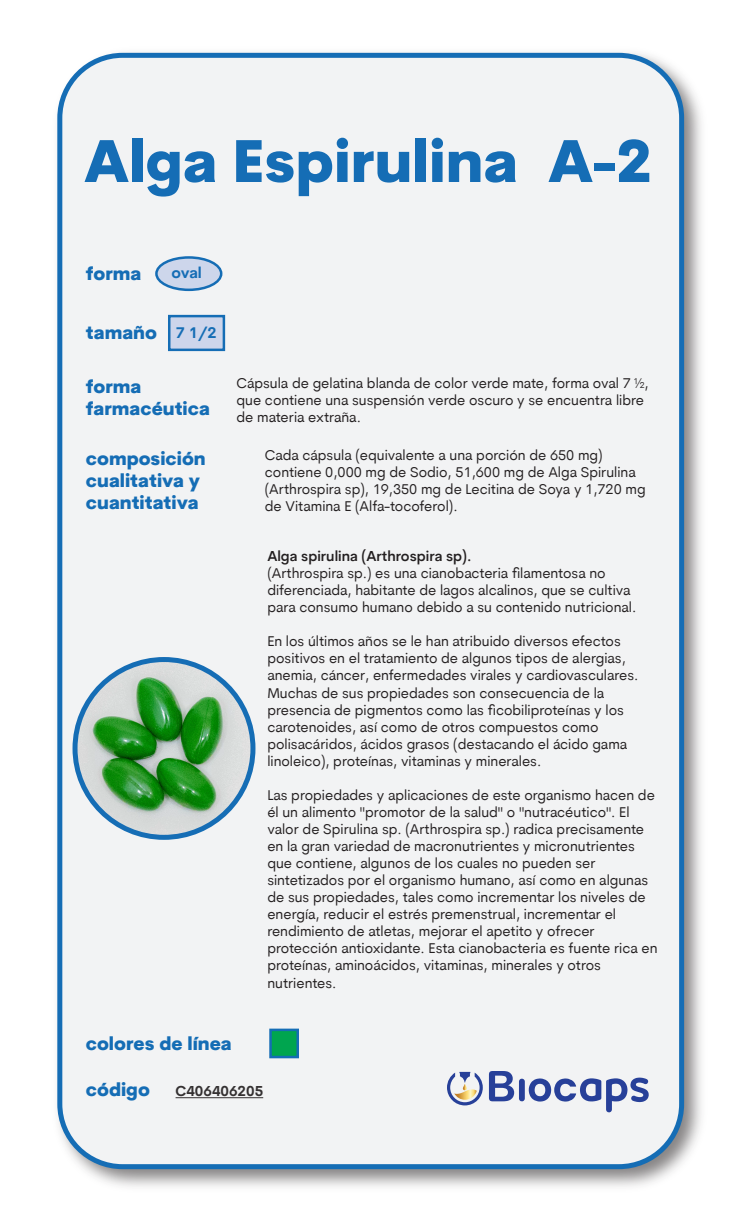
<style>
.page{position:relative;width:745px;height:1222px;background:#fff}
.page>*{position:absolute;margin:0;border:0;box-sizing:border-box;transform-origin:0 0}
.t1{font:800 58.25px "Cerebri Sans Pro";color:#156db5}
.t2{font:800 18.25px/21.9px "Cerebri Sans Pro";color:#156db5}
.t3{font:700 15.25px "Cerebri Sans Pro";color:#156db5}
.t4{font:14.25px/17px "Cerebri Sans Pro";color:#231f20}
.t5{font:600 14.25px "Cerebri Sans Pro";color:#231f20}
.t6{font:700 14.25px "Cerebri Sans Pro";color:#231f20}
</style>
<div class="page">
<img style="left:58px;top:52px;width:644px;height:1135px">
<div style="left:60px;top:55px;width:621px;height:1111px;background:#f2f3f4;border-radius:63px"></div>
<div style="left:57px;top:53px;width:626px;height:1116px;border:5px solid #156db5;border-radius:63px"></div>
<svg style="left:488px;top:1071px;width:160px;height:41px"></svg>
<svg style="left:447px;top:1071px;width:35px;height:34px"></svg>
<hr style="left:175px;top:1097px;width:88px;height:1px;background:#231f20">
<div style="left:269px;top:1028px;width:30px;height:30px;background:#00a54f;border:2px solid #156db5"></div>
<div style="left:156px;top:257px;width:65px;height:33px;background:#cdd6eb;border-radius:50%"></div>
<div style="left:155px;top:256px;width:67px;height:35px;border:2px solid #156db5;border-radius:50%"></div>
<div style="left:168px;top:315px;width:57px;height:36px;background:#cdd5eb;border:2px solid #156db5"></div>
<img style="left:75px;top:659px;width:177px;height:178px;border-radius:89px">
<div style="left:72px;top:657px;width:183px;height:182px;border:5px solid #156db5;border-radius:50%"></div>
<h1 class="t1" style="left:84px;top:117px;width:569px">Alga Espirulina A-2</h1>
<p class="t2" style="left:86px;top:261px;width:57px">forma</p>
<p class="t3" style="left:171px;top:262px;width:32px">oval</p>
<p class="t2" style="left:86px;top:320px;width:72px">tamaño</p>
<p class="t3" style="left:176px;top:322px;width:42px">7 1/2</p>
<p class="t2" style="left:86px;top:374px;width:125px">forma farmacéutica</p>
<p class="t2" style="left:86px;top:446px;width:121px">composición cualitativa y cuantitativa</p>
<p class="t4" style="left:236px;top:374px;width:413px">Cápsula de gelatina blanda de color verde mate, forma oval 7 ½, que contiene una suspensión verde oscuro y se encuentra libre de materia extraña.</p>
<p class="t4" style="left:265px;top:446px;width:382px">Cada cápsula (equivalente a una porción de 650 mg) contiene 0,000 mg de Sodio, 51,600 mg de Alga Spirulina (Arthrospira sp), 19,350 mg de Lecitina de Soya y 1,720 mg de Vitamina E (Alfa-tocoferol).</p>
<p class="t5" style="left:267px;top:546px;width:205px">Alga spirulina (Arthrospira sp).</p>
<p class="t4" style="left:267px;top:564px;width:370px">(Arthrospira sp.) es una cianobacteria filamentosa no diferenciada, habitante de lagos alcalinos, que se cultiva para consumo humano debido a su contenido nutricional.</p>
<p class="t4" style="left:267px;top:632px;width:372px">En los últimos años se le han atribuido diversos efectos positivos en el tratamiento de algunos tipos de alergias, anemia, cáncer, enfermedades virales y cardiovasculares.<br>Muchas de sus propiedades son consecuencia de la presencia de pigmentos como las ficobiliproteínas y los carotenoides, así como de otros compuestos como polisacáridos, ácidos grasos (destacando el ácido gama linoleico), proteínas, vitaminas y minerales.</p>
<p class="t4" style="left:267px;top:786px;width:391px">Las propiedades y aplicaciones de este organismo hacen de él un alimento "promotor de la salud" o "nutracéutico". El valor de Spirulina sp. (Arthrospira sp.) radica precisamente en la gran variedad de macronutrientes y micronutrientes que contiene, algunos de los cuales no pueden ser sintetizados por el organismo humano, así como en algunas de sus propiedades, tales como incrementar los niveles de energía, reducir el estrés premenstrual, incrementar el rendimiento de atletas, mejorar el apetito y ofrecer protección antioxidante. Esta cianobacteria es fuente rica en proteínas, aminoácidos, vitaminas, minerales y otros nutrientes.</p>
<p class="t2" style="left:86px;top:1031px;width:147px">colores de línea</p>
<p class="t2" style="left:86px;top:1077px;width:65px">código</p>
<p class="t6" style="left:175px;top:1080px;width:89px">C406406205</p>
</div>
